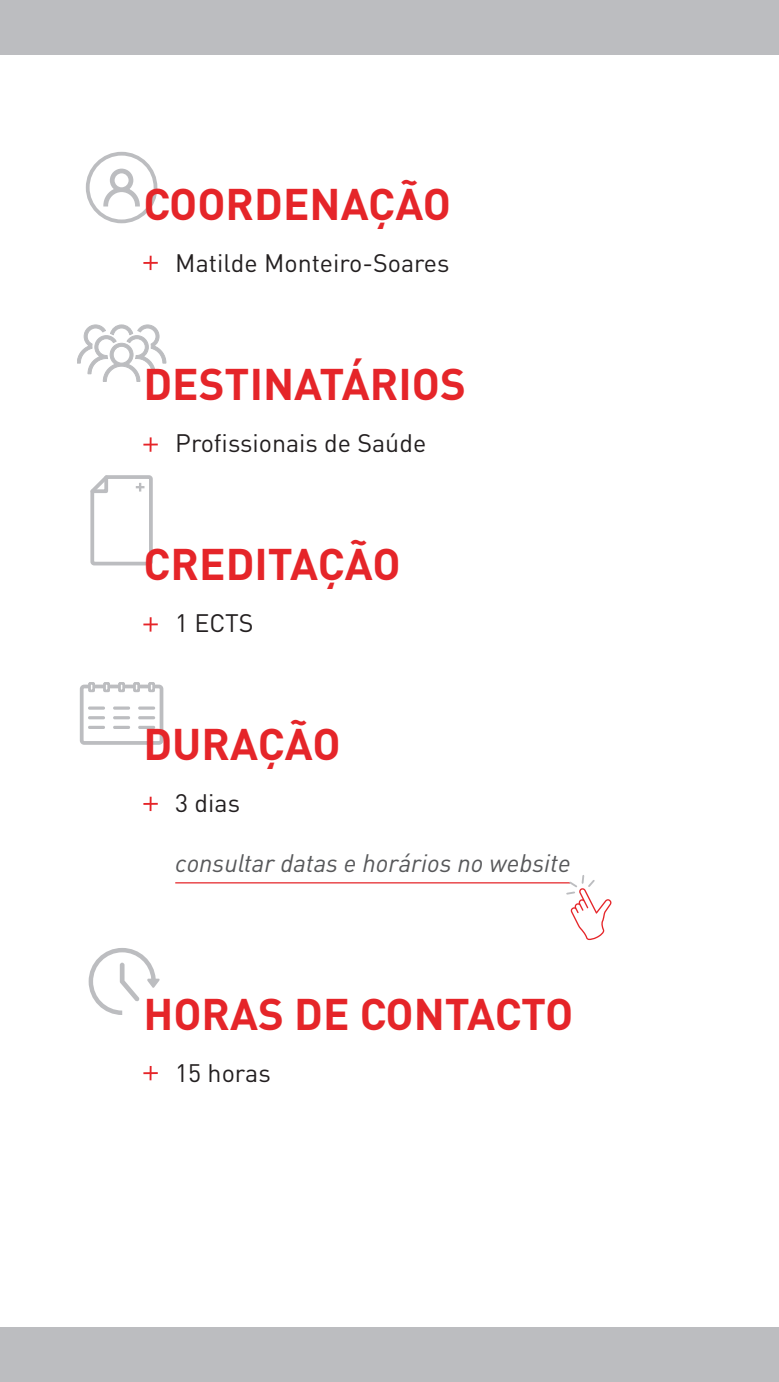
<style>
.page{position:relative;width:779px;height:1382px;background:#fff}
.page>*{position:absolute;margin:0;border:0;box-sizing:border-box;transform-origin:0 0}
.t1{font:700 43.75px "DIN Pro";color:#e52529}
.t2{font:25px "DIN Pro";color:#231f20}
.t3{font:italic 25px "DIN Pro";color:#57585a}
</style>
<div class="page">
<svg style="left:86px;top:152px;width:71px;height:71px"></svg>
<div style="left:0;top:0;width:778px;height:54px;background:#bcbdc0"></div>
<div style="left:0;top:1327px;width:778px;height:55px;background:#bcbdc0"></div>
<svg style="left:77px;top:325px;width:89px;height:57px"></svg>
<div style="left:148px;top:682px;width:7px;height:10px;border:2px solid #bcbdc0"></div>
<div style="left:133px;top:682px;width:7px;height:10px;border:2px solid #bcbdc0"></div>
<div style="left:118px;top:682px;width:7px;height:10px;border:2px solid #bcbdc0"></div>
<div style="left:103px;top:682px;width:7px;height:10px;border:2px solid #bcbdc0"></div>
<svg style="left:79px;top:683px;width:85px;height:62px"></svg>
<div style="left:88px;top:682px;width:7px;height:10px;border:2px solid #bcbdc0"></div>
<svg style="left:90px;top:475px;width:63px;height:91px"></svg>
<svg style="left:89px;top:948px;width:71px;height:67px"></svg>
<svg style="left:143px;top:617px;width:15px;height:15px"></svg>
<svg style="left:143px;top:256px;width:15px;height:14px"></svg>
<svg style="left:143px;top:437px;width:15px;height:15px"></svg>
<svg style="left:143px;top:797px;width:15px;height:14px"></svg>
<svg style="left:143px;top:1066px;width:15px;height:14px"></svg>
<hr style="left:175px;top:882px;width:394px;height:1px;background:#e52529">
<svg style="left:564px;top:875px;width:47px;height:65px"></svg>
<h1 class="t1" style="left:143px;top:174px;width:309px">COORDENAÇÃO</h1>
<p class="t2" style="left:175px;top:246px;width:276px">Matilde Monteiro-Soares</p>
<h1 class="t1" style="left:143px;top:354px;width:324px">DESTINATÁRIOS</h1>
<p class="t2" style="left:175px;top:426px;width:252px">Profissionais de Saúde</p>
<h1 class="t1" style="left:143px;top:534px;width:258px">CREDITAÇÃO</h1>
<p class="t2" style="left:175px;top:606px;width:80px">1 ECTS</p>
<h1 class="t1" style="left:143px;top:714px;width:198px">DURAÇÃO</h1>
<p class="t2" style="left:175px;top:786px;width:66px">3 dias</p>
<p class="t3" style="left:175px;top:844px;width:397px">consultar datas e horários no website</p>
<h1 class="t1" style="left:143px;top:984px;width:431px">HORAS DE CONTACTO</h1>
<p class="t2" style="left:175px;top:1056px;width:97px">15 horas</p>
</div>
